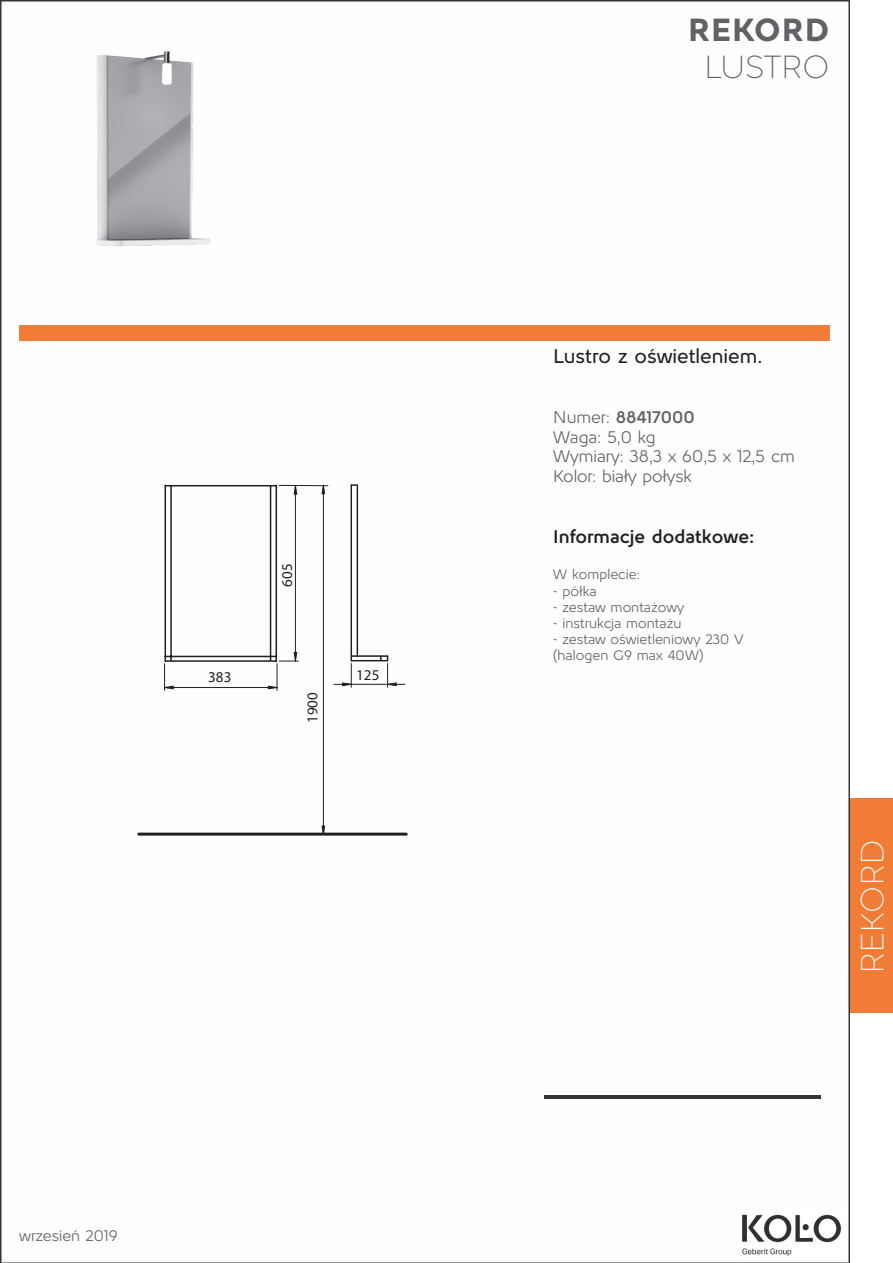
<style>
.page{position:relative;width:893px;height:1263px;background:#fff}
.page>*{position:absolute;margin:0;border:0;box-sizing:border-box;transform-origin:0 0}
.t1{font:900 31.5px "Kolo";color:#616166}
.t2{font:300 31.5px "Kolo";color:#616166}
.t3{font:300 31.5px "Kolo";color:#fff}
.t4{font:500 19.5px "Kolo";color:#231f20}
.t5{font:700 18px "Kolo";color:#231f20}
.t6{font:16.5px "Kolo";letter-spacing:-.01em;color:#616166}
.t7{font:700 16.5px "Kolo";color:#616166}
.t8{font:15px "Myriad Pro";color:#231f20}
.t9{font:15px "Kolo";color:#616166}
.t10{font:13.5px "Kolo";color:#616166}
.s1{font-weight:400}
</style>
<div class="page">
<div style="left:849px;top:798px;width:44px;height:215px;background:#f17c35"></div>
<img style="left:0;top:0;width:849px;height:1263px">
<div style="left:19px;top:325px;width:810px;height:15px;background:#f17c35"></div>
<img style="left:545px;top:1095px;width:276px;height:3px">
<hr style="left:139px;top:833px;width:267px;height:3px;background:#231f20">
<svg style="left:321px;top:484px;width:4px;height:349px"></svg>
<hr style="left:352px;top:655px;width:36px;height:2px;background:#231f20">
<svg style="left:334px;top:656px;width:71px;height:31px"></svg>
<hr style="left:357px;top:485px;width:1px;height:171px;background:#231f20">
<hr style="left:351px;top:485px;width:1px;height:176px;background:#231f20">
<hr style="left:279px;top:485px;width:49px;height:1px;background:#231f20">
<svg style="left:164px;top:485px;width:134px;height:205px"></svg>
<hr style="left:165px;top:660px;width:111px;height:2px;background:#231f20">
<hr style="left:165px;top:656px;width:111px;height:1px;background:#231f20">
<hr style="left:270px;top:486px;width:1px;height:174px;background:#231f20">
<hr style="left:165px;top:485px;width:111px;height:1px;background:#231f20">
<hr style="left:170px;top:486px;width:2px;height:174px;background:#231f20">
<hr style="left:165px;top:485px;width:1px;height:176px;background:#231f20">
<hr style="left:276px;top:485px;width:1px;height:176px;background:#231f20">
<img style="left:75px;top:47px;width:148px;height:215px">
<img style="left:737px;top:1210px;width:107px;height:49px">
<p class="t8" style="left:278px;top:586px;width:25px;rotate:-90deg">605</p>
<p class="t8" style="left:208px;top:668px;width:25px">383</p>
<p class="t8" style="left:356px;top:665px;width:25px">125</p>
<p class="t8" style="left:303px;top:723px;width:32px;rotate:-90deg">1900</p>
<p class="t9" style="left:19px;top:1225px;width:100px">wrzesień 2019</p>
<p class="t1" style="left:687px;top:7px;width:143px">REKORD</p>
<p class="t2" style="left:704px;top:45px;width:127px">LUSTRO</p>
<p class="t4" style="left:553px;top:343px;width:211px">Lustro z oświetleniem.</p>
<p class="t7" style="left:553px;top:405px;width:143px"><span class="s1">Numer:</span> 88417000</p>
<p class="t6" style="left:553px;top:425px;width:104px">Waga: 5,0 kg</p>
<p class="t6" style="left:553px;top:445px;width:244px">Wymiary: 38,3 x 60,5 x 12,5 cm</p>
<p class="t6" style="left:553px;top:465px;width:140px">Kolor: biały połysk</p>
<p class="t5" style="left:553px;top:524px;width:203px">Informacje dodatkowe:</p>
<p class="t10" style="left:553px;top:565px;width:89px">W komplecie:</p>
<p class="t10" style="left:553px;top:581px;width:46px">- półka</p>
<p class="t10" style="left:553px;top:597px;width:133px">- zestaw montażowy</p>
<p class="t10" style="left:553px;top:614px;width:130px">- instrukcja montażu</p>
<p class="t10" style="left:553px;top:630px;width:192px">- zestaw oświetleniowy 230 V</p>
<p class="t10" style="left:553px;top:646px;width:153px">(halogen G9 max 40W)</p>
<p class="t3" style="left:851px;top:974px;width:137px;rotate:-90deg">REKORD</p>
</div>
